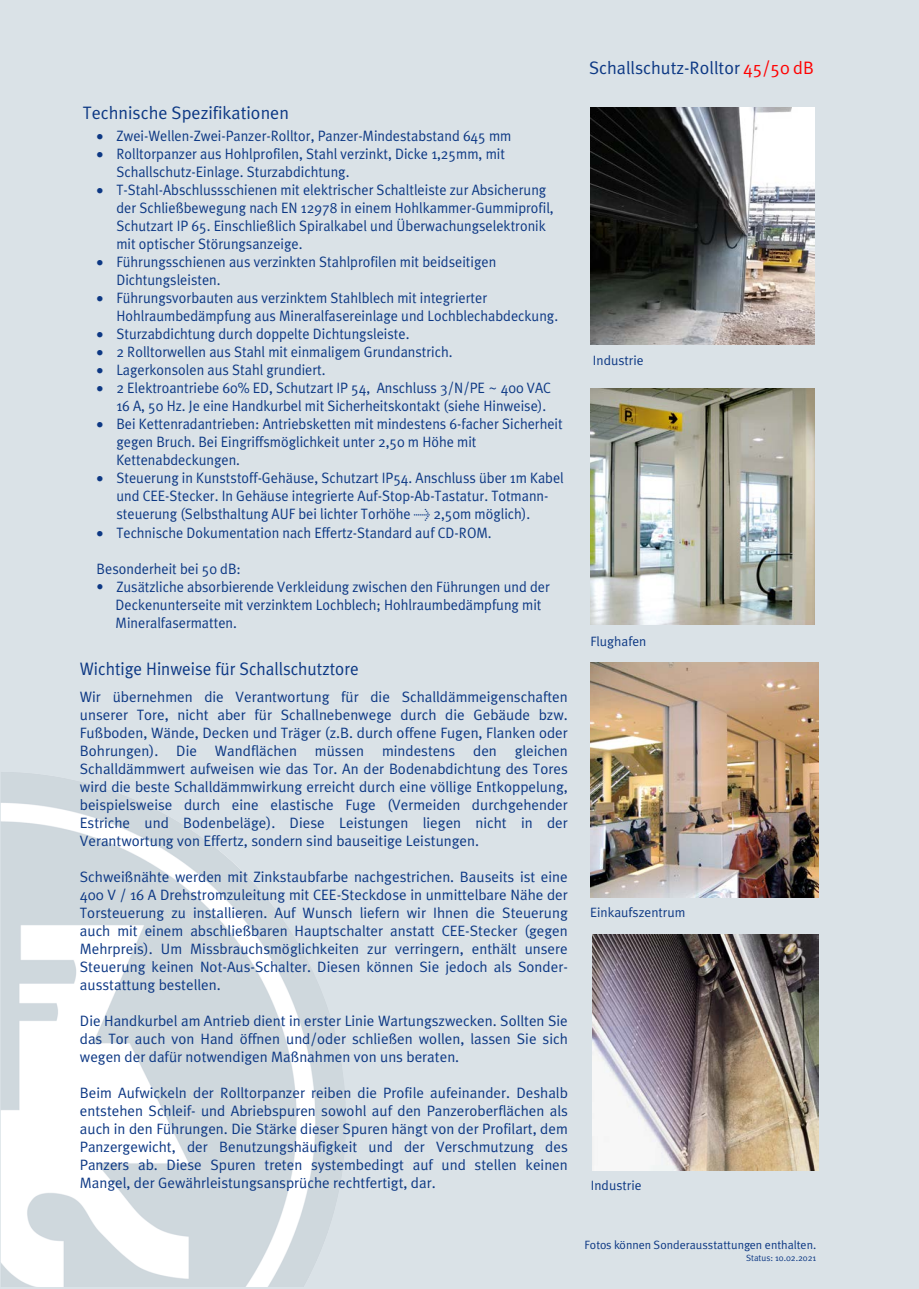
<style>
.page{position:relative;width:919px;height:1289px;background:#fff}
.page>*{position:absolute;margin:0;border:0;box-sizing:border-box;transform-origin:0 0}
.t1{font:18px "Meta Plus Normal";color:#0d3884}
.t2{font:18px "Meta Plus Normal";color:#0d3884;scale:.95 1}
.t3{font:15px/18px "Meta Plus Normal";color:#0d3884;text-align:justify}
.t4{font:15px/18px "Meta Plus Normal";color:#0d3884;scale:.95 1}
.t5{font:13.5px "Meta Plus Normal";color:#0d3884}
.t6{font:12px "Meta Plus Normal";color:#0d3884}
.t7{font:9px "Meta Plus Normal";color:#0d3884}
.s1{color:#f00}
</style>
<div class="page">
<div style="left:13px;top:0;width:905px;height:1288px;background:#dae2e7"></div>
<div style="left:0;top:0;width:13px;height:1288px;background:#dae2e7"></div>
<img style="left:1px;top:772px;width:345px;height:514px">
<img style="left:590px;top:107px;width:224px;height:237px">
<img style="left:592px;top:934px;width:226px;height:236px">
<img style="left:590px;top:389px;width:224px;height:235px">
<img style="left:590px;top:662px;width:228px;height:235px">
<p class="t1" style="left:83px;top:102px;width:207px">Technische Spezifikationen</p>
<p class="t4" style="left:96px;top:127px;width:438px">• Zwei-Wellen-Zwei-Panzer-Rolltor, Panzer-Mindestabstand 645 mm</p>
<p class="t4" style="left:116px;top:145px;width:410px;text-indent:-20px">• Rolltorpanzer aus Hohlprofilen, Stahl verzinkt, Dicke 1,25mm, mit<br>Schallschutz-Einlage. Sturzabdichtung.</p>
<p class="t4" style="left:116px;top:181px;width:462px;text-indent:-20px">• T-Stahl-Abschlussschienen mit elektrischer Schaltleiste zur Absicherung der Schließbewegung nach EN 12978 in einem Hohlkammer-Gummiprofil, Schutzart IP 65. Einschließlich Spiralkabel und Überwachungselektronik mit optischer Störungsanzeige.</p>
<p class="t4" style="left:116px;top:253px;width:401px;text-indent:-20px">• Führungsschienen aus verzinkten Stahlprofilen mit beidseitigen<br>Dichtungsleisten.</p>
<p class="t4" style="left:116px;top:289px;width:466px;text-indent:-20px">• Führungsvorbauten aus verzinktem Stahlblech mit integrierter<br>Hohlraumbedämpfung aus Mineralfasereinlage und Lochblechabdeckung.</p>
<p class="t4" style="left:96px;top:325px;width:331px">• Sturzabdichtung durch doppelte Dichtungsleiste.</p>
<p class="t4" style="left:96px;top:343px;width:376px">• 2 Rolltorwellen aus Stahl mit einmaligem Grundanstrich.</p>
<p class="t4" style="left:96px;top:361px;width:243px">• Lagerkonsolen aus Stahl grundiert.</p>
<p class="t4" style="left:116px;top:379px;width:459px;text-indent:-20px">• 2 Elektroantriebe 60% ED, Schutzart IP 54, Anschluss 3/N/PE ~ 400 VAC<br>16 A, 50 Hz. Je eine Handkurbel mit Sicherheitskontakt (siehe Hinweise).</p>
<p class="t4" style="left:116px;top:415px;width:471px;text-indent:-20px">• Bei Kettenradantrieben: Antriebsketten mit mindestens 6-facher Sicherheit gegen Bruch. Bei Eingriffsmöglichkeit unter 2,50 m Höhe mit<br>Kettenabdeckungen.</p>
<p class="t4" style="left:116px;top:469px;width:472px;text-indent:-20px">• Steuerung in Kunststoff-Gehäuse, Schutzart IP54. Anschluss über 1m Kabel und CEE-Stecker. In Gehäuse integrierte Auf-Stop-Ab-Tastatur. Totmann&shy;steuerung (Selbsthaltung AUF bei lichter Torhöhe &gt; 2,50m möglich).</p>
<p class="t4" style="left:96px;top:523px;width:417px">• Technische Dokumentation nach Effertz-Standard auf CD-ROM.</p>
<p class="t4" style="left:97px;top:559px;width:153px">Besonderheit bei 50 dB:</p>
<p class="t4" style="left:116px;top:577px;width:458px;text-indent:-19px">• Zusätzliche absorbierende Verkleidung zwischen den Führungen und der<br>Deckenunterseite mit verzinktem Lochblech; Hohlraumbedämpfung mit<br>Mineralfasermatten.</p>
<p class="t2" style="left:80px;top:658px;width:295px">Wichtige Hinweise für Schallschutztore</p>
<p class="t3" style="left:80px;top:687px;width:489px">Wir übernehmen die Verantwortung für die Schalldämmeigenschaften unserer Tore, nicht aber für Schallnebenwege durch die Gebäude bzw.<br>Fußboden, Wände, Decken und Träger (z.B. durch offene Fugen, Flanken oder Bohrungen). Die Wandflächen müssen mindestens den gleichen Schalldämmwert aufweisen wie das Tor. An der Bodenabdichtung des Tores wird die beste Schalldämmwirkung erreicht durch eine völlige Entkoppelung, beispielsweise durch eine elastische Fuge (Vermeiden durchgehender Estriche und Bodenbeläge). Diese Leistungen liegen nicht in der Verantwortung von Effertz, sondern sind bauseitige Leistungen.</p>
<p class="t3" style="left:80px;top:867px;width:489px">Schweißnähte werden mit Zinkstaubfarbe nachgestrichen. Bauseits ist eine 400 V / 16 A Drehstromzuleitung mit CEE-Steckdose in unmittelbare Nähe der Torsteuerung zu installieren. Auf Wunsch liefern wir Ihnen die Steuerung auch mit einem abschließbaren Hauptschalter anstatt CEE-Stecker (gegen Mehrpreis). Um Missbrauchsmöglichkeiten zur verringern, enthält unsere Steuerung keinen Not-Aus-Schalter. Diesen können Sie jedoch als Sonder&shy;ausstattung bestellen.</p>
<p class="t3" style="left:80px;top:1011px;width:489px">Die Handkurbel am Antrieb dient in erster Linie Wartungszwecken. Sollten Sie das Tor auch von Hand öffnen und/oder schließen wollen, lassen Sie sich wegen der dafür notwendigen Maßnahmen von uns beraten.</p>
<p class="t3" style="left:80px;top:1083px;width:489px">Beim Aufwickeln der Rolltorpanzer reiben die Profile aufeinander. Deshalb entstehen Schleif- und Abriebspuren sowohl auf den Panzeroberflächen als auch in den Führungen. Die Stärke dieser Spuren hängt von der Profilart, dem Panzergewicht, der Benutzungshäufigkeit und der Verschmutzung des Panzers ab. Diese Spuren treten systembedingt auf und stellen keinen Mangel, der Gewährleistungsansprüche rechtfertigt, dar.</p>
<p class="t1" style="left:589px;top:58px;width:226px">Schallschutz-Rolltor <span class="s1">45/50 dB</span></p>
<p class="t5" style="left:593px;top:352px;width:52px">Industrie</p>
<p class="t5" style="left:590px;top:633px;width:57px">Flughafen</p>
<p class="t5" style="left:590px;top:904px;width:97px">Einkaufszentrum</p>
<p class="t5" style="left:591px;top:1177px;width:52px">Industrie</p>
<p class="t6" style="left:584px;top:1237px;width:233px">Foto s k önnen Sonderausstattung en enthalten.</p>
<p class="t7" style="left:746px;top:1252px;width:72px">Status: 10.02.2021</p>
</div>
